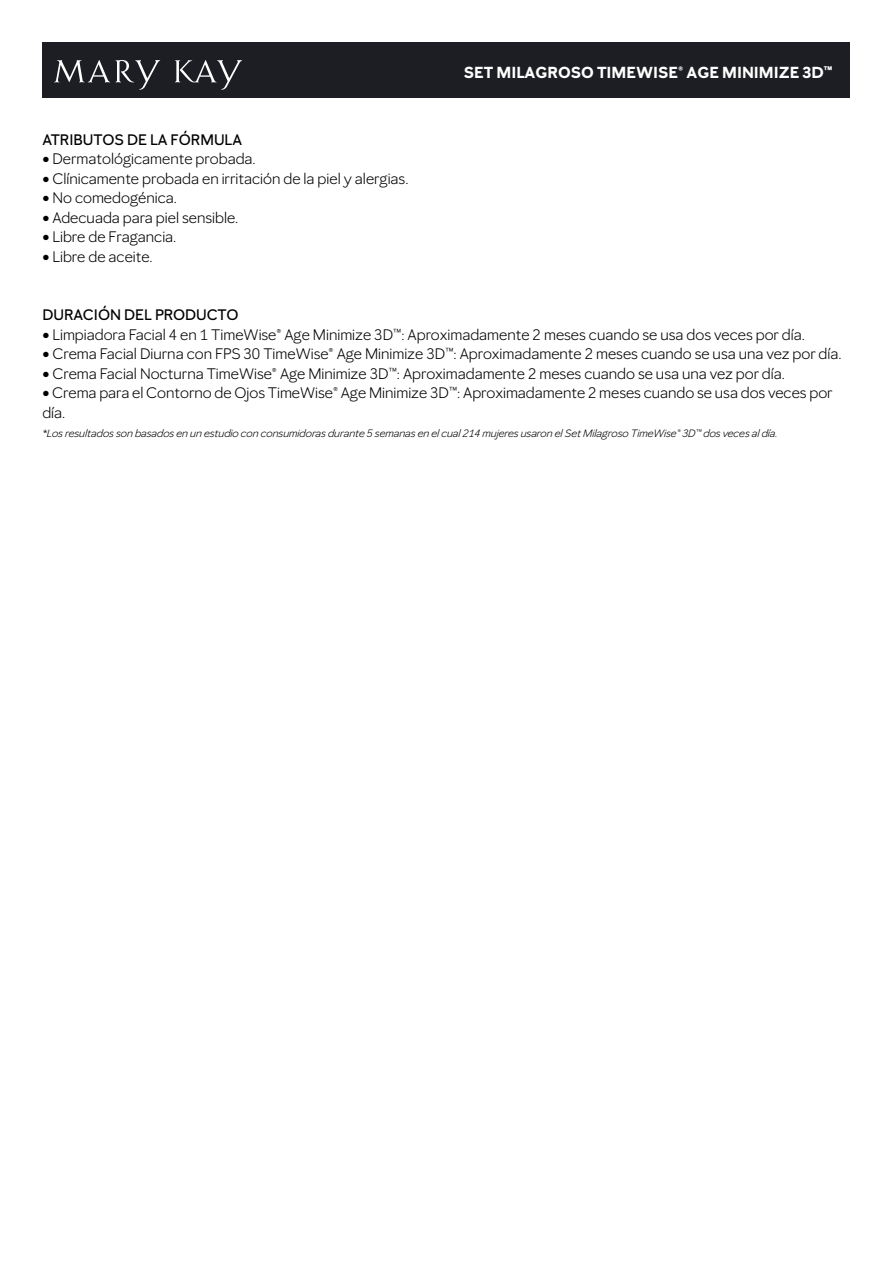
<style>
.page{position:relative;width:893px;height:1263px;background:#fff}
.page>*{position:absolute;margin:0;border:0;box-sizing:border-box;transform-origin:0 0}
.t1{font:700 15.75px "Mary Kay Sans";color:#fff}
.t2{font:15px/19.5px "Mary Kay Sans";color:#000}
.t3{font:500 15px "Mary Kay Sans";color:#000}
.t4{font:italic 10.5px "Mary Kay Sans";color:#000}
</style>
<div class="page">
<div style="left:42px;top:43px;width:808px;height:55px;background:#1d1e24"></div>
<svg style="left:54px;top:60px;width:106px;height:30px"></svg>
<svg style="left:175px;top:60px;width:67px;height:30px"></svg>
<p class="t3" style="left:42px;top:130px;width:201px">ATRIBUTOS DE LA FÓRMULA</p>
<p class="t2" style="left:42px;top:149px;width:215px">• Dermatológicamente probada.</p>
<p class="t2" style="left:42px;top:169px;width:368px">• Clínicamente probada en irritación de la piel y alergias.</p>
<p class="t2" style="left:42px;top:188px;width:136px">• No comedogénica.</p>
<p class="t2" style="left:42px;top:208px;width:198px">• Adecuada para piel sensible.</p>
<p class="t2" style="left:42px;top:227px;width:136px">• Libre de Fragancia.</p>
<p class="t2" style="left:42px;top:247px;width:112px">• Libre de aceite.</p>
<p class="t1" style="left:464px;top:62px;width:370px">SET MILAGROSO TIMEWISE® AGE MINIMIZE 3D™</p>
<p class="t3" style="left:42px;top:306px;width:198px">DURACIÓN DEL PRODUCTO</p>
<p class="t2" style="left:42px;top:325px;width:764px">• Limpiadora Facial 4 en 1 TimeWise® Age Minimize 3D™: Aproximadamente 2 meses cuando se usa dos veces por día.</p>
<p class="t2" style="left:42px;top:344px;width:801px">• Crema Facial Diurna con FPS 30 TimeWise® Age Minimize 3D™: Aproximadamente 2 meses cuando se usa una vez por día.</p>
<p class="t2" style="left:42px;top:364px;width:744px">• Crema Facial Nocturna TimeWise® Age Minimize 3D™: Aproximadamente 2 meses cuando se usa una vez por día.</p>
<p class="t2" style="left:42px;top:383px;width:792px">• Crema para el Contorno de Ojos TimeWise® Age Minimize 3D™: Aproximadamente 2 meses cuando se usa dos veces por día.</p>
<p class="t4" style="left:42px;top:427px;width:737px">*Los resultados son basados en un estudio con consumidoras durante 5 semanas en el cual 214 mujeres usaron el Set Milagroso TimeWise® 3D™ dos veces al día.</p>
</div>
